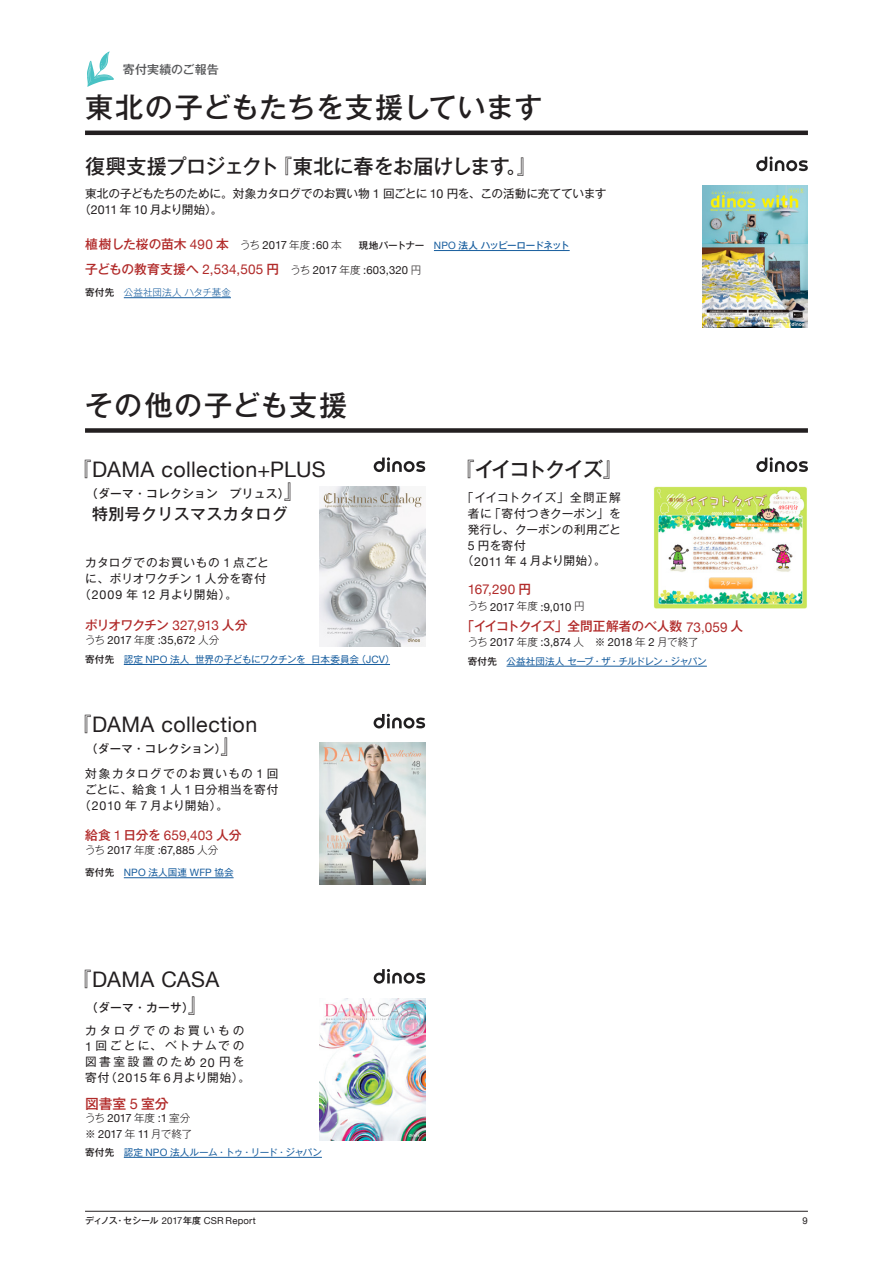
<style>
.page{position:relative;width:893px;height:1263px;background:#fff}
.page>*{position:absolute;margin:0;border:0;box-sizing:border-box;transform-origin:0 0}
.t1{font:500 28.2px "Gothic MB101 Pro";letter-spacing:.025em;color:#231f20}
.t2{font:21.45px "Helvetica Neue";letter-spacing:.02em;color:#231f20}
.t3{font:500 20.25px "Gothic MB101 Pro";letter-spacing:-.035em;color:#231f20}
.t4{font:500 20.25px "Gothic MB101 Pro";letter-spacing:-.1em;color:#231f20}
.t5{font:500 15.9px "Gothic MB101 Pro";letter-spacing:.025em;color:#231f20}
.t6{font:500 13.8px "Gothic MB101 Pro";color:#b12a29}
.t7{font:13.5px "Helvetica Neue";letter-spacing:.005em;color:#b12a29}
.t8{font:500 12.75px "Gothic MB101 Pro";letter-spacing:-.015em;color:#b12a29}
.t9{font:500 12.75px "Gothic MB101 Pro";letter-spacing:-.065em;color:#b12a29}
.t10{font:500 12px "Gothic MB101 Pro";letter-spacing:.01em;color:#57585a}
.t11{font:11.7px "Gothic MB101 Pro";letter-spacing:.02em;color:#231f20}
.t12{font:11.7px/15.9px "Gothic MB101 Pro";letter-spacing:-.03em;color:#231f20}
.t13{font:11.7px/15.9px "Gothic MB101 Pro";letter-spacing:.215em;color:#231f20}
.t14{font:500 11.7px "Gothic MB101 Pro";letter-spacing:.025em;color:#231f20}
.t15{font:11.7px "Gothic MB101 Pro";letter-spacing:.115em;color:#231f20}
.t16{font:11.7px "Gothic MB101 Pro";letter-spacing:.055em;color:#231f20}
.t17{font:11.7px "Gothic MB101 Pro";color:#231f20}
.t18{font:500 11.4px "Gothic MB101 Pro";letter-spacing:.025em;color:#231f20}
.t19{font:11.25px "Helvetica Neue";letter-spacing:-.005em;color:#231f20}
.t20{font:300 10.65px/15.9px "Gothic MB101 Pro";letter-spacing:-.015em;color:#231f20}
.t21{font:10.2px "Helvetica Neue";letter-spacing:.015em;color:#175d9e}
.t22{font:9.6px "Gothic MB101 Pro";letter-spacing:-.04em;color:#175d9e}
.t23{font:500 9.6px "Gothic MB101 Pro";letter-spacing:-.065em;color:#175d9e}
.t24{font:9.6px "Gothic MB101 Pro";letter-spacing:-.02em;color:#175d9e}
.t25{font:9.6px "Helvetica Neue";letter-spacing:.02em;color:#231f20}
.t26{font:300 9.6px "Gothic MB101 Pro";color:#175d9e}
.s1{font-family:"Helvetica Neue";font-size:12.45px}
.s2{font-size:12.75px;color:#b12a29}
.s3{font-family:"Helvetica Neue";font-weight:400;font-size:13.5px;color:#b12a29}
.s4{font-weight:300;font-size:10.65px;color:#231f20}
.s5{font-family:"Helvetica Neue";font-weight:400;font-size:11.25px;color:#231f20}
.s6{font-weight:300;font-size:8.55px;color:#231f20}
.s7{color:#231f20}
.s8{font-family:"Helvetica Neue";font-weight:400;font-size:10.2px}
.s9{font-family:"Gothic MB101 Pro";font-weight:500;font-size:12.75px;color:#b12a29}
.s10{font-size:13.5px;color:#b12a29}
.s11{font-family:"Gothic MB101 Pro";font-weight:300;font-size:10.65px}
.s12{font-weight:500;color:#231f20}
.s13{font-family:"Gothic MB101 Pro";font-weight:500;font-size:20.25px}
.s14{font-size:20.25px}
.s15{font-family:"Helvetica Neue";font-weight:400;font-size:13.5px}
.s16{font-family:"Helvetica Neue";font-size:10.2px}
.s17{font-family:"Gothic MB101 Pro";font-weight:500;font-size:12.75px}
.s18{font-family:"Gothic MB101 Pro";font-weight:500;font-size:9.6px;color:#231f20}
.s19{font-family:"Gothic MB101 Pro";font-size:9.6px}
.s20{font-family:"Helvetica Neue";font-weight:400;font-size:14.7px}
.s21{font-family:"Helvetica Neue";font-weight:400;font-size:11.25px}
.s22{font-family:"Gothic MB101 Pro";font-weight:500;font-size:9px}
</style>
<div class="page">
<hr style="left:85px;top:1211px;width:723px;height:1px;background:#231f20">
<hr style="left:124px;top:1157px;width:198px;height:1px;background:#175d9e">
<hr style="left:124px;top:664px;width:266px;height:1px;background:#175d9e">
<hr style="left:506px;top:666px;width:201px;height:1px;background:#175d9e">
<hr style="left:124px;top:877px;width:110px;height:1px;background:#175d9e">
<hr style="left:85px;top:131px;width:723px;height:4px;background:#231f20">
<div style="left:85px;top:428px;width:723px;height:5px;background:#231f20"></div>
<hr style="left:124px;top:297px;width:107px;height:1px;background:#175d9e">
<hr style="left:434px;top:250px;width:136px;height:1px;background:#175d9e">
<svg style="left:87px;top:51px;width:27px;height:36px"></svg>
<img style="left:319px;top:998px;width:106px;height:142px">
<img style="left:319px;top:743px;width:106px;height:141px">
<svg style="left:374px;top:969px;width:51px;height:15px"></svg>
<svg style="left:374px;top:714px;width:51px;height:14px"></svg>
<img style="left:702px;top:185px;width:106px;height:142px">
<svg style="left:756px;top:156px;width:52px;height:15px"></svg>
<img style="left:319px;top:486px;width:106px;height:161px">
<svg style="left:374px;top:457px;width:51px;height:15px"></svg>
<img style="left:654px;top:486px;width:153px;height:122px">
<svg style="left:756px;top:457px;width:52px;height:15px"></svg>
<p class="t10" style="left:123px;top:59px;width:97px">寄付実績のご報告</p>
<h1 class="t1" style="left:85px;top:84px;width:459px">東北の子どもたちを支援しています</h1>
<h3 class="t3" style="left:85px;top:150px;width:454px">復興支援プロジェクト『東北に春をお届けします。』</h3>
<p class="t12" style="left:79px;top:184px;width:529px;text-indent:6px">東北の子どもたちのために。対象カタログでのお買い物 <span class="s1">1</span> 回ごとに <span class="s1">10</span> 円を、この活動に充てています（<span class="s1">2011</span> 年 <span class="s1">10</span> 月より開始）。</p>
<p class="t23" style="left:85px;top:237px;width:486px"><span class="s2">植樹した桜の苗木</span> <span class="s3">490</span> <span class="s2">本</span> <span class="s4">うち</span> <span class="s5">2017</span> <span class="s4">年度</span><span class="s5">:60</span> <span class="s4">本</span><span class="s6">　　</span><span class="s7">現地パートナー　</span><span class="s8">NPO</span> 法人ハッピーロードネット</p>
<p class="t19" style="left:85px;top:262px;width:338px"><span class="s9">子どもの教育支援へ</span> <span class="s10">2,534,505</span> <span class="s9">円</span> <span class="s11">うち</span> 2017 <span class="s11">年度</span> :603,320 <span class="s11">円</span></p>
<p class="t26" style="left:85px;top:285px;width:147px"><span class="s12">寄付先　</span>公益社団法人ハタチ基金</p>
<h1 class="t1" style="left:85px;top:382px;width:264px">その他の子ども支援</h1>
<h2 class="t2" style="left:71px;top:454px;width:256px"><span class="s13">『</span>DAMA collection+PLUS</h2>
<p class="t14" style="left:86px;top:484px;width:220px">（ダーマ・コレクション　プリュス）<span class="s14">』</span></p>
<h3 class="t5" style="left:92px;top:500px;width:197px">特別号クリスマスカタログ</h3>
<p class="t16" style="left:85px;top:553px;width:185px">カタログでのお買いもの <span class="s1">1</span> 点ごと</p>
<p class="t11" style="left:85px;top:569px;width:183px">に、ポリオワクチン <span class="s1">1</span> 人分を寄付</p>
<p class="t11" style="left:79px;top:585px;width:159px">（<span class="s1">2009</span> 年 <span class="s1">12</span> 月より開始）。</p>
<p class="t9" style="left:85px;top:614px;width:164px">ポリオワクチン <span class="s15">327,913</span> 人分</p>
<p class="t19" style="left:85px;top:632px;width:136px"><span class="s11">うち</span> 2017 <span class="s11">年度</span> :35,672 <span class="s11">人分</span></p>
<p class="t24" style="left:85px;top:651px;width:311px"><span class="s12">寄付先　</span>認定 <span class="s16">NPO</span> 法人 世界の子どもにワクチンを 日本委員会（<span class="s16">JCV</span>）</p>
<h2 class="t2" style="left:71px;top:709px;width:187px"><span class="s13">『</span>DAMA collection</h2>
<p class="t18" style="left:86px;top:739px;width:156px">（ダーマ・コレクション）<span class="s14">』</span></p>
<p class="t15" style="left:85px;top:764px;width:195px">対象カタログでのお買いもの <span class="s1">1</span> 回</p>
<p class="t11" style="left:85px;top:780px;width:195px">ごとに、給食 <span class="s1">1</span> 人 <span class="s1">1</span> 日分相当を寄付</p>
<p class="t11" style="left:79px;top:796px;width:150px">（<span class="s1">2010</span> 年 <span class="s1">7</span> 月より開始）。</p>
<p class="t7" style="left:85px;top:825px;width:158px"><span class="s17">給食</span> 1<span class="s17">日分を</span> 659,403 <span class="s17">人分</span></p>
<p class="t19" style="left:85px;top:842px;width:135px"><span class="s11">うち</span> 2017 <span class="s11">年度</span> :67,885 <span class="s11">人分</span></p>
<p class="t21" style="left:85px;top:865px;width:150px"><span class="s18">寄付先　</span>NPO <span class="s19">法人国連</span> WFP <span class="s19">協会</span></p>
<h2 class="t2" style="left:71px;top:964px;width:149px"><span class="s13">『</span>DAMA CASA</h2>
<p class="t14" style="left:86px;top:998px;width:124px">（ダーマ・カーサ）<span class="s14">』</span></p>
<p class="t13" style="left:85px;top:1020px;width:167px">カタログでのお買いもの<br><span class="s1">1</span> 回ごとに、ベトナムでの図書室設置のため <span class="s1">20</span> 円を寄付（<span class="s1">2015</span> 年 <span class="s1">6</span>月より開始）。</p>
<p class="t6" style="left:85px;top:1092px;width:85px">図書室 <span class="s20">5</span> 室分</p>
<p class="t20" style="left:85px;top:1108px;width:109px">うち <span class="s21">2017</span> 年度 <span class="s21">:1</span> 室分※ <span class="s21">2017</span> 年 <span class="s21">11</span> 月で終了</p>
<p class="t22" style="left:85px;top:1144px;width:238px"><span class="s12">寄付先　</span>認定 <span class="s16">NPO</span> 法人ルーム・トゥ・リード・ジャパン</p>
<h3 class="t4" style="left:454px;top:452px;width:171px">『イイコトクイズ』</h3>
<p class="t11" style="left:462px;top:487px;width:160px">「イイコトクイズ」全問正解</p>
<p class="t11" style="left:468px;top:503px;width:155px">者に「寄付つきクーポン」を</p>
<p class="t17" style="left:468px;top:519px;width:155px">発行し、クーポンの利用ごと</p>
<p class="t11" style="left:468px;top:535px;width:59px"><span class="s1">5</span> 円を寄付</p>
<p class="t11" style="left:462px;top:551px;width:145px">（<span class="s1">2011</span> 年 <span class="s1">4</span> 月より開始）。</p>
<p class="t7" style="left:468px;top:580px;width:65px">167,290 <span class="s17">円</span></p>
<p class="t19" style="left:468px;top:598px;width:119px"><span class="s11">うち</span> 2017 <span class="s11">年度</span> :9,010 <span class="s11">円</span></p>
<p class="t8" style="left:461px;top:616px;width:283px">「イイコトクイズ」全問正解者のべ人数 <span class="s15">73,059</span> 人</p>
<p class="t19" style="left:468px;top:633px;width:233px"><span class="s11">うち</span> 2017 <span class="s11">年度</span> :3,874 <span class="s11">人　※</span> 2018 <span class="s11">年</span> 2 <span class="s11">月で終了</span></p>
<p class="t22" style="left:468px;top:653px;width:241px"><span class="s12">寄付先　</span>公益社団法人セーブ・ザ・チルドレン・ジャパン</p>
<p class="t25" style="left:85px;top:1213px;width:172px"><span class="s22">ディノス・セシール</span> 2017<span class="s22">年度</span> CSR Report</p>
<p class="t25" style="left:803px;top:1213px;width:7px">9</p>
</div>
